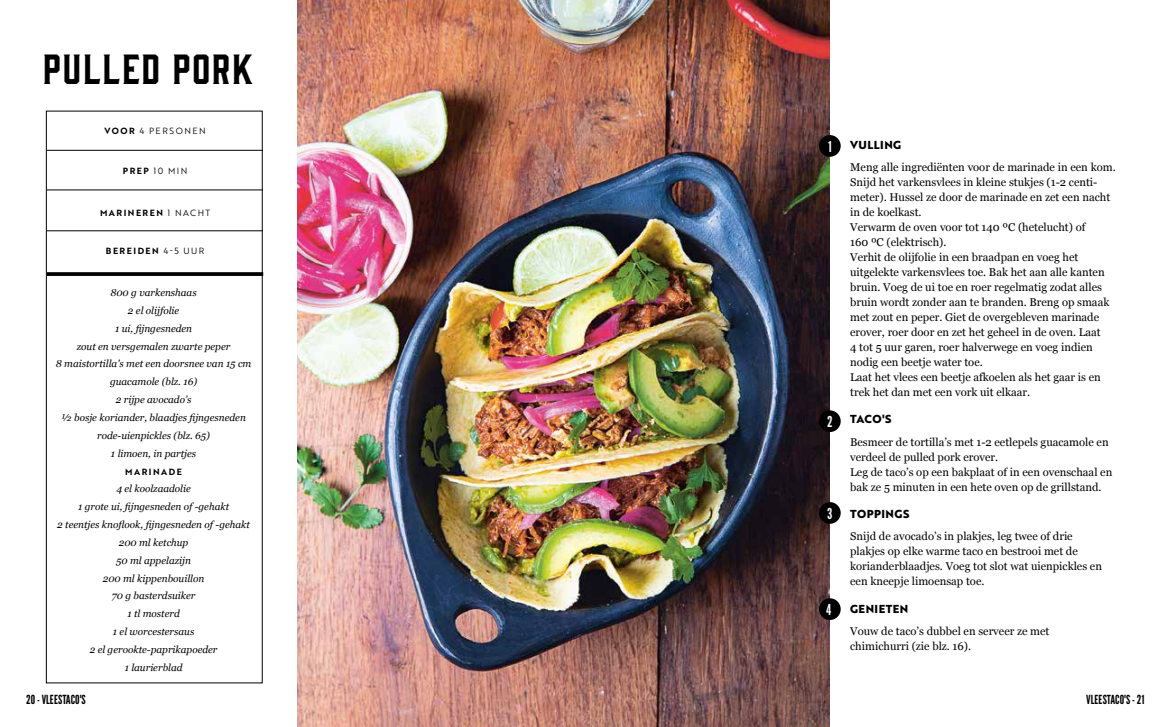
<style>
.page{position:relative;width:1170px;height:727px;background:#fff}
.page>*{position:absolute;margin:0;border:0;box-sizing:border-box;transform-origin:0 0}
.t1{font:38.75px "Gin";letter-spacing:.045em;color:#000}
.t2{font:15px "League Gothic";color:#fafafa}
.t3{font:12.5px "League Gothic";color:#000}
.t4{font:11.25px/15px "Georgia";color:#000}
.t5{font:700 11.25px "Brother 1816 Extra";letter-spacing:.04em;color:#000}
.t6{font:italic 10px/17.9px "Georgia";color:#000;text-align:center}
.t7{font:8.75px "Brother 1816 Bold";letter-spacing:.17em;color:#000}
.t8{font:8.75px "Brother 1816 Book";letter-spacing:.17em;color:#000}
.s1{font-family:"Brother 1816 Bold"}
.s2{font-family:"Brother 1816 Book"}
</style>
<div class="page">
<img style="left:298px;top:0;width:531px;height:726px">
<div style="left:819px;top:135px;width:21px;height:22px;background:#000;border-radius:50%"></div>
<div style="left:819px;top:410px;width:21px;height:22px;background:#000;border-radius:50%"></div>
<div style="left:819px;top:502px;width:21px;height:21px;background:#000;border-radius:50%"></div>
<div style="left:819px;top:598px;width:21px;height:21px;background:#000;border-radius:50%"></div>
<div style="left:46px;top:111px;width:217px;height:572px;border:1px solid #000"></div>
<svg style="left:47px;top:272px;width:216px;height:4px"></svg>
<hr style="left:47px;top:150px;width:216px;height:1px;background:#000">
<hr style="left:47px;top:230px;width:216px;height:1px;background:#000">
<hr style="left:47px;top:189px;width:216px;height:1px;background:#000">
<h1 class="t1" style="left:43px;top:42px;width:212px">PULLED PORK</h1>
<p class="t8" style="left:104px;top:124px;width:103px"><span class="s1">VOOR</span> 4 PERSONEN</p>
<p class="t8" style="left:123px;top:164px;width:66px"><span class="s1">PREP</span> 10 MIN</p>
<p class="t7" style="left:100px;top:206px;width:112px">MARINEREN <span class="s2">1 NACHT</span></p>
<p class="t7" style="left:106px;top:244px;width:100px">BEREIDEN <span class="s2">4-5 UUR</span></p>
<p class="t6" style="left:56px;top:283px;width:197px">800 g varkenshaas<br>2 el olijfolie<br>1 ui, fijngesneden<br>zout en versgemalen zwarte peper<br>8 maistortilla's met een doorsnee van 15 cm guacamole (blz. 16)<br>2 rijpe avocado’s<br>½ bosje koriander, blaadjes fijngesneden rode-uienpickles (blz. 65)<br>1 limoen, in partjes</p>
<p class="t7" style="left:125px;top:464px;width:58px">MARINADE</p>
<p class="t6" style="left:57px;top:479px;width:194px">4 el koolzaadolie<br>1 grote ui, fijngesneden of -gehakt<br>2 teentjes knoflook, fijngesneden of -gehakt<br>200 ml ketchup<br>50 ml appelazijn<br>200 ml kippenbouillon<br>70 g basterdsuiker<br>1 tl mosterd<br>1 el worcestersaus<br>2 el gerookte-paprikapoeder<br>1 laurierblad</p>
<p class="t3" style="left:26px;top:690px;width:61px">20 - VLEESTACO'S</p>
<h2 class="t2" style="left:828px;top:136px;width:5px">1</h2>
<h2 class="t2" style="left:827px;top:411px;width:7px">2</h2>
<h2 class="t2" style="left:827px;top:503px;width:7px">3</h2>
<h2 class="t2" style="left:826px;top:599px;width:7px">4</h2>
<p class="t5" style="left:850px;top:136px;width:53px">VULLING</p>
<p class="t4" style="left:850px;top:159px;width:267px">Meng alle ingrediënten voor de marinade in een kom.<br>Snijd het varkensvlees in kleine stukjes (1-2 centi&shy;meter). Hussel ze door de marinade en zet een nacht in de koelkast.<br>Verwarm de oven voor tot 140 ºC (hetelucht) of<br>160 ºC (elektrisch).<br>Verhit de olijfolie in een braadpan en voeg het uitgelekte varkensvlees toe. Bak het aan alle kanten bruin. Voeg de ui toe en roer regelmatig zodat alles bruin wordt zonder aan te branden. Breng op smaak met zout en peper. Giet de overgebleven marinade erover, roer door en zet het geheel in de oven. Laat<br>4 tot 5 uur garen, roer halverwege en voeg indien nodig een beetje water toe.<br>Laat het vlees een beetje afkoelen als het gaar is en trek het dan met een vork uit elkaar.</p>
<p class="t5" style="left:850px;top:410px;width:43px">TACO'S</p>
<p class="t4" style="left:850px;top:433px;width:264px">Besmeer de tortilla’s met 1-2 eetlepels guacamole en verdeel de pulled pork erover.<br>Leg de taco’s op een bakplaat of in een ovenschaal en bak ze 5 minuten in een hete oven op de grillstand.</p>
<p class="t5" style="left:850px;top:505px;width:61px">TOPPINGS</p>
<p class="t4" style="left:850px;top:528px;width:253px">Snijd de avocado’s in plakjes, leg twee of drie plakjes op elke warme taco en bestrooi met de korianderblaadjes. Voeg tot slot wat uienpickles en een kneepje limoensap toe.</p>
<p class="t5" style="left:850px;top:600px;width:60px">GENIETEN</p>
<p class="t4" style="left:850px;top:622px;width:201px">Vouw de taco’s dubbel en serveer ze met chimichurri (zie blz. 16).</p>
<p class="t3" style="left:1086px;top:690px;width:60px">VLEESTACO'S - 21</p>
</div>
